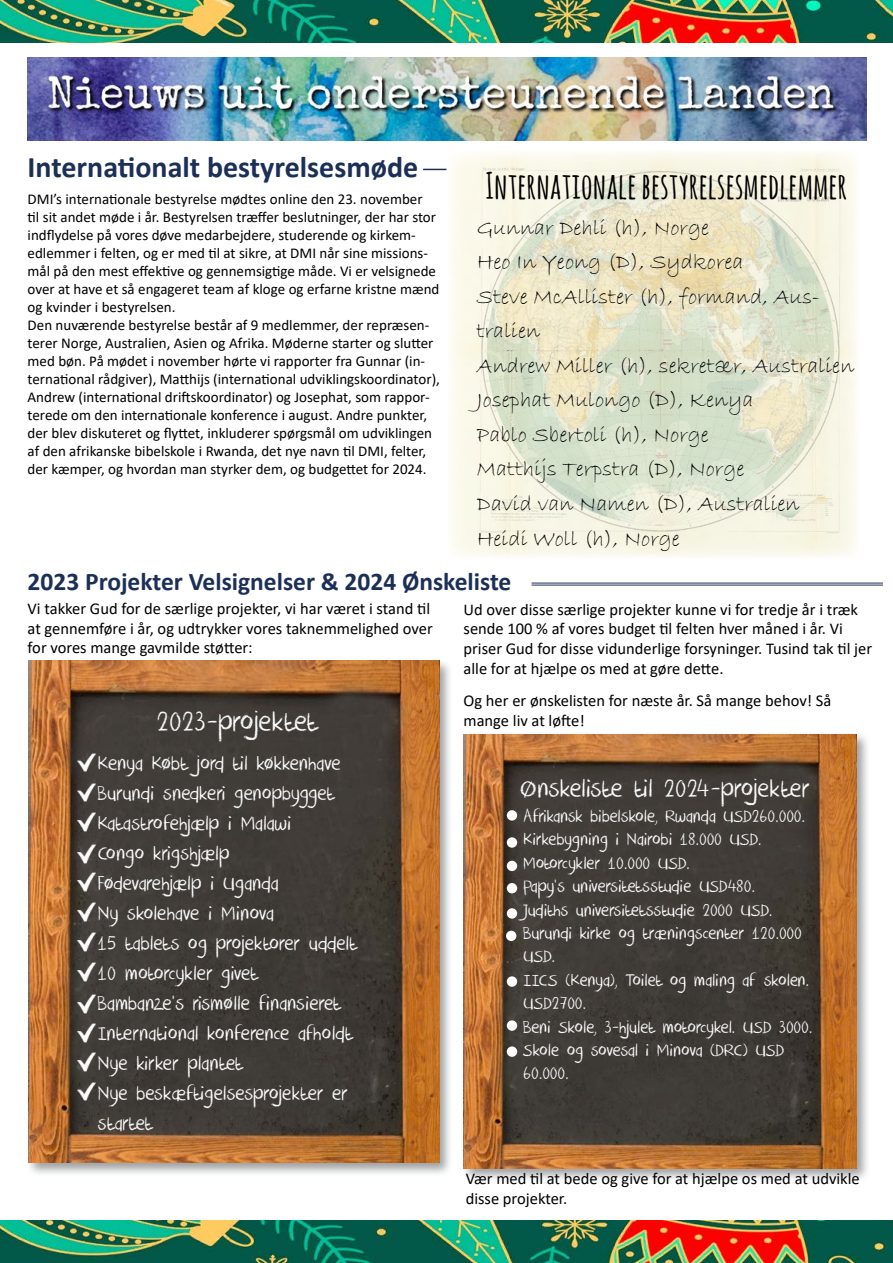
<style>
.page{position:relative;width:893px;height:1263px;background:#fff}
.page>*{position:absolute;margin:0;border:0;box-sizing:border-box;transform-origin:0 0}
.t1{font:700 36px "Amatic SC";color:#000}
.t2{font:31.5px "DK Crayon Crumble";color:#fff}
.t3{font:700 30px "Calibri";color:#1c2f57}
.t4{font:28.5px "DK Crayon Crumble";color:#fff}
.t5{font:700 25.5px "Calibri";color:#1c2f57}
.t6{font:22.5px/30px "DK Crayon Crumble";color:#fff}
.t7{font:22.5px/34.5px "Bradley Hand ITC";color:#000}
.t8{font:19.5px/23.4px "DK Crayon Crumble";color:#fff}
.t9{font:16.5px/19.8px "Calibri";color:#000}
.t10{font:15px/18px "Calibri";color:#000}
</style>
<div class="page">
<img style="left:0;top:0;width:893px;height:43px">
<img style="left:0;top:1220px;width:892px;height:43px">
<img style="left:28px;top:58px;width:839px;height:83px">
<svg style="left:423px;top:169px;width:23px;height:1px"></svg>
<img style="left:451px;top:152px;width:406px;height:405px">
<div style="left:26px;top:658px;width:428px;height:519px;background:#7e8083;opacity:.75"></div>
<img style="left:29px;top:660px;width:410px;height:502px">
<div style="left:461px;top:731px;width:409px;height:452px;background:#7e8083;opacity:.75"></div>
<img style="left:464px;top:734px;width:392px;height:434px">
<img style="left:77px;top:753px;width:18px;height:19px">
<img style="left:77px;top:783px;width:18px;height:18px">
<img style="left:77px;top:813px;width:18px;height:18px">
<img style="left:77px;top:845px;width:18px;height:18px">
<img style="left:77px;top:873px;width:18px;height:18px">
<img style="left:77px;top:903px;width:18px;height:18px">
<img style="left:77px;top:933px;width:18px;height:18px">
<img style="left:77px;top:963px;width:18px;height:18px">
<img style="left:77px;top:995px;width:18px;height:18px">
<img style="left:77px;top:1024px;width:18px;height:18px">
<img style="left:77px;top:1053px;width:18px;height:18px">
<img style="left:77px;top:1082px;width:18px;height:18px">
<hr style="left:531px;top:582px;width:352px;height:1px;background:#1c2f57">
<hr style="left:531px;top:585px;width:352px;height:1px;background:#1c2f57">
<div style="left:507px;top:810px;width:10px;height:10px;background:#fff;border-radius:50%"></div>
<div style="left:507px;top:861px;width:10px;height:10px;background:#fff;border-radius:50%"></div>
<div style="left:507px;top:837px;width:10px;height:11px;background:#fff;border-radius:50%"></div>
<div style="left:507px;top:908px;width:10px;height:11px;background:#fff;border-radius:50%"></div>
<div style="left:507px;top:883px;width:10px;height:10px;background:#fff;border-radius:50%"></div>
<div style="left:506px;top:931px;width:10px;height:10px;background:#fff;border-radius:50%"></div>
<div style="left:507px;top:976px;width:10px;height:11px;background:#fff;border-radius:50%"></div>
<div style="left:507px;top:1020px;width:10px;height:11px;background:#fff;border-radius:50%"></div>
<div style="left:507px;top:1046px;width:10px;height:11px;background:#fff;border-radius:50%"></div>
<h3 class="t3" style="left:28px;top:146px;width:392px">Internationalt bestyrelsesmøde</h3>
<p class="t10" style="left:28px;top:189px;width:414px">DMI’s internationale bestyrelse mødtes online den 23. november<br>til sit andet møde i år. Bestyrelsen træffer beslutninger, der har stor indflydelse på vores døve medarbejdere, studerende og kirkem&shy;edlemmer i felten, og er med til at sikre, at DMI når sine missions&shy;mål på den mest effektive og gennemsigtige måde. Vi er velsignede over at have et så engageret team af kloge og erfarne kristne mænd og kvinder i bestyrelsen.<br>Den nuværende bestyrelse består af 9 medlemmer, der repræsen&shy;terer Norge, Australien, Asien og Afrika. Møderne starter og slutter med bøn. På mødet i november hørte vi rapporter fra Gunnar (in&shy;ternational rådgiver), Matthijs (international udviklingskoordinator), Andrew (international driftskoordinator) og Josephat, som rappor&shy;terede om den internationale konference i august. Andre punkter, der blev diskuteret og flyttet, inkluderer spørgsmål om udviklingen af den afrikanske bibelskole i Rwanda, det nye navn til DMI, felter, der kæmper, og hvordan man styrker dem, og budgettet for 2024.</p>
<h1 class="t1" style="left:486px;top:160px;width:363px">Internationale bestyrelsesmedlemmer</h1>
<p class="t7" style="left:477px;top:211px;width:379px">Gunnar Dehli (h), Norge<br>Heo In Yeong (D), Sydkorea<br>Steve McAllister (h), formand, Aus&shy;tralien<br>Andrew Miller (h), sekretær, Australien<br>Josephat Mulongo (D), Kenya<br>Pablo Sbertoli (h), Norge<br>Matthijs Terpstra (D), Norge<br>David van Namen (D), Australien<br>Heidi Woll (h), Norge</p>
<h3 class="t5" style="left:28px;top:564px;width:485px">2023 Projekter Velsignelser &amp; 2024 Ønskeliste</h3>
<p class="t9" style="left:28px;top:598px;width:407px">Vi takker Gud for de særlige projekter, vi har været i stand til at gennemføre i år, og udtrykker vores taknemmelighed over for vores mange gavmilde støtter:</p>
<p class="t9" style="left:464px;top:599px;width:410px">Ud over disse særlige projekter kunne vi for tredje år i træk sende 100 % af vores budget til felten hver måned i år. Vi priser Gud for disse vidunderlige forsyninger. Tusind tak til jer alle for at hjælpe os med at gøre dette.</p>
<h2 class="t2" style="left:157px;top:703px;width:163px">2023-projektet</h2>
<p class="t6" style="left:98px;top:749px;width:261px">Kenya Købt jord til køkkenhave<br>Burundi snedkeri genopbygget<br>Katastrofehjælp i Malawi<br>Congo krigshjælp<br>Fødevarehjælp i Uganda<br>Ny skolehave i Minova<br>15 tablets og projektorer uddelt<br>10 motorcykler givet<br>Bambanze’s rismølle finansieret<br>International konference afholdt<br>Nye kirker plantet<br>Nye beskæftigelsesprojekter er startet</p>
<p class="t9" style="left:464px;top:690px;width:369px">Og her er ønskelisten for næste år. Så mange behov! Så mange liv at løfte!</p>
<h3 class="t4" style="left:520px;top:772px;width:292px">Ønskeliste til 2024-projekter</h3>
<p class="t8" style="left:523px;top:805px;width:291px">Afrikansk bibelskole, Rwanda USD260.000.<br>Kirkebygning i Nairobi 18.000 USD.<br>Motorcykler 10.000 USD.<br>Papy’s universitetsstudie USD480.<br>Judiths universitetsstudie 2000 USD.<br>Burundi kirke og træningscenter 120.000<br>USD.<br>IICS (Kenya), Toilet og maling af skolen.<br>USD2700.<br>Beni Skole, 3-hjulet motorcykel. USD 3000.<br>Skole og sovesal i Minova (DRC) USD<br>60.000.</p>
<p class="t9" style="left:466px;top:1168px;width:396px">Vær med til at bede og give for at hjælpe os med at udvikle disse projekter.</p>
</div>
